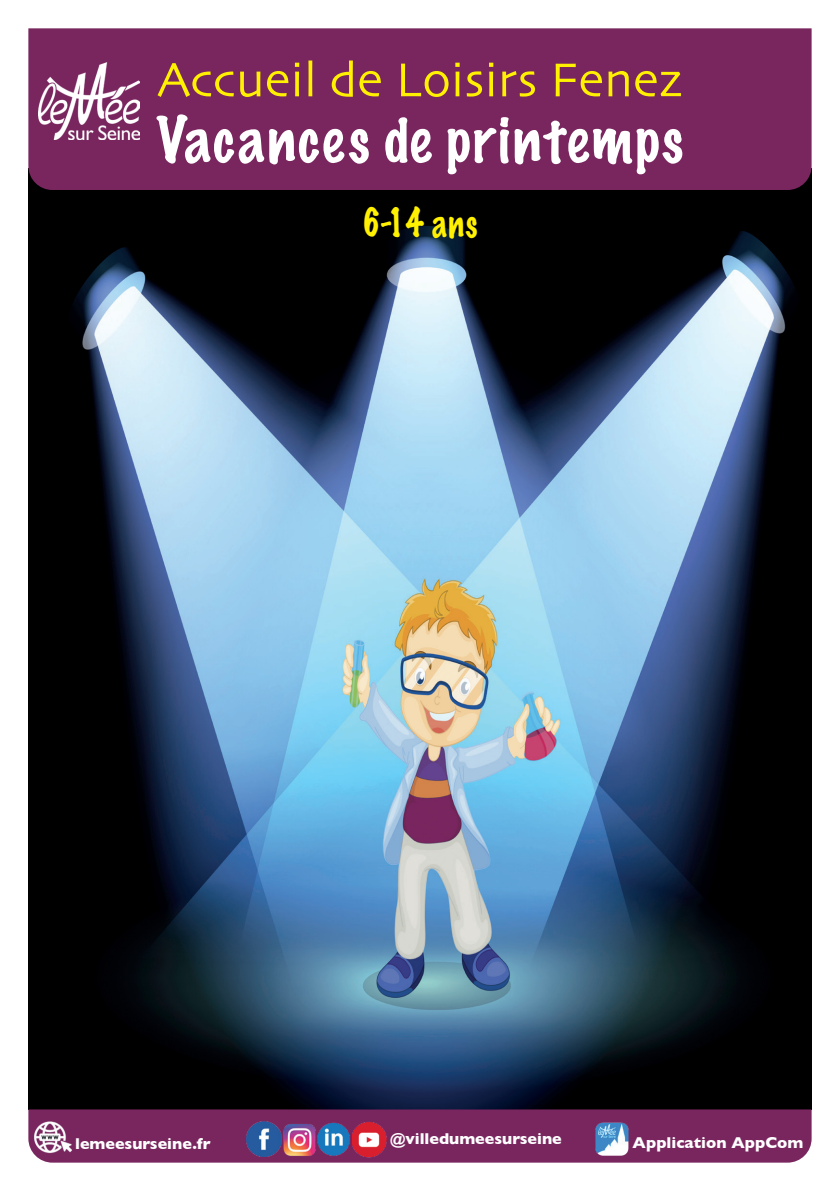
<style>
.page{position:relative;width:840px;height:1191px;background:#fff}
.page>*{position:absolute;margin:0;border:0;box-sizing:border-box;transform-origin:0 0}
.t1{font:100 58px "Marker Felt";letter-spacing:.035em;color:#fff}
.t2{font:50px "Skia";color:#fff101}
.t3{font:100 36px "Marker Felt";color:#fff101;scale:.9 1}
.t4{font:700 16px "Gill Sans";color:#fff}
</style>
<div class="page">
<img style="left:28px;top:190px;width:783px;height:919px">
<div style="left:28px;top:1109px;width:783px;height:53px;background:#79265f"></div>
<img style="left:33px;top:1119px;width:41px;height:36px">
<img style="left:594px;top:1121px;width:35px;height:35px">
<img style="left:246px;top:1121px;width:104px;height:36px">
<img style="left:352px;top:1121px;width:35px;height:36px">
<div style="left:28px;top:28px;width:783px;height:162px;background:#79265f"></div>
<img style="left:39px;top:62px;width:100px;height:77px">
<h2 class="t2" style="left:157px;top:50px;width:526px">Accueil de Loisirs Fenez</h2>
<h1 class="t1" style="left:156px;top:94px;width:528px">Vacances de printemps</h1>
<h3 class="t3" style="left:363px;top:193px;width:129px;rotate:1deg">6-14 ans</h3>
<p class="t4" style="left:75px;top:1130px;width:137px">lemeesurseine.fr</p>
<p class="t4" style="left:390px;top:1126px;width:173px">@villedumeesurseine</p>
<p class="t4" style="left:632px;top:1129px;width:172px">Application AppCom</p>
</div>
